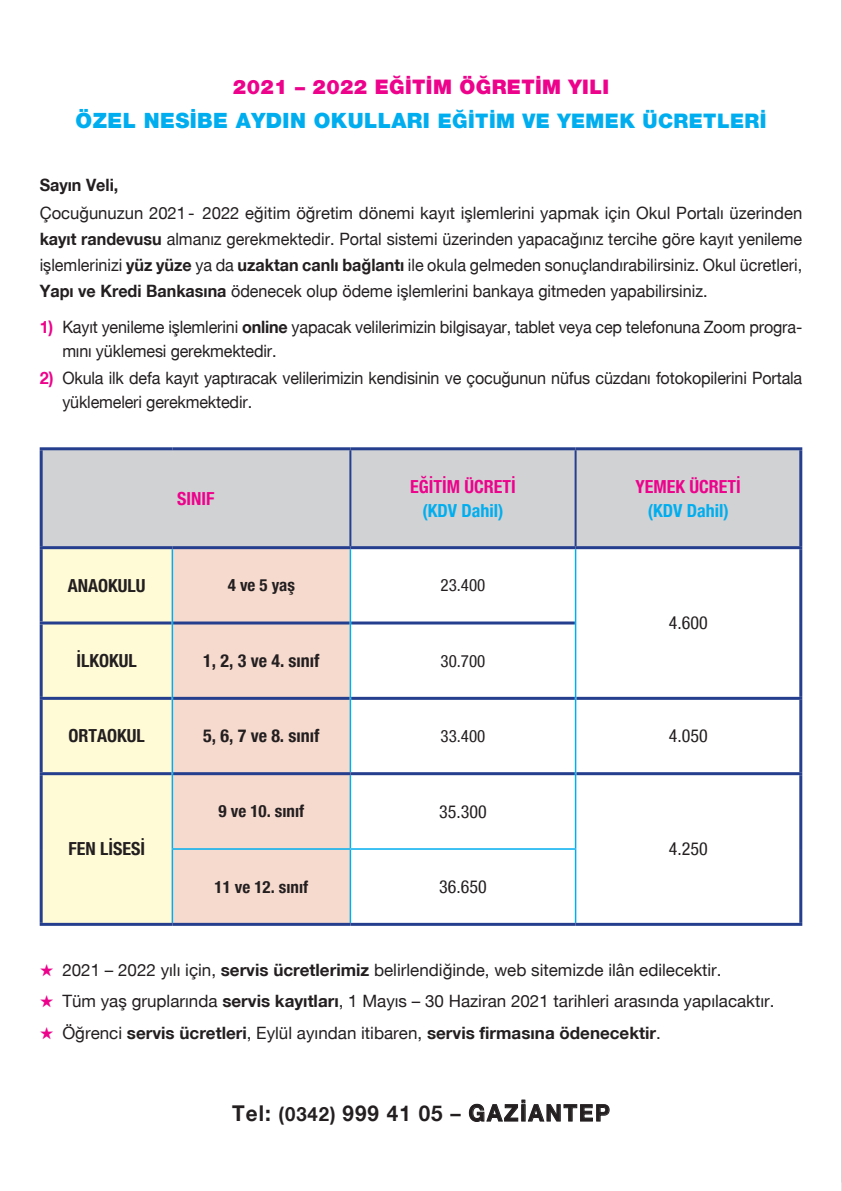
<style>
.page{position:relative;width:842px;height:1191px;background:#fff}
.page>*{position:absolute;margin:0;border:0;box-sizing:border-box;transform-origin:0 0}
.t1{font:700 21.8px "Helvetica Neue TM";letter-spacing:.05em;color:#231f20;scale:.95 1}
.t2{font:21px "Helvetica Neue TM Black";letter-spacing:.02em;color:#00aeef}
.t3{font:20px "Helvetica Neue TM Black";letter-spacing:.02em;color:#ed028c}
.t4{font:700 18px "Helvetica Neue TM Condensed";color:#231f20}
.t5{font:700 18px "Helvetica Neue TM Condensed";color:#ed028c}
.t6{font:18px "Helvetica Neue TM Condensed";color:#231f20}
.t7{font:700 18px "Helvetica Neue TM Condensed";color:#00aeef}
.t8{font:17px/26px "Helvetica Neue TM";letter-spacing:-.01em;color:#231f20;text-align:justify}
.t9{font:17px/24px "Helvetica Neue TM";letter-spacing:-.01em;color:#231f20;scale:.95 1}
.t10{font:700 17px "Helvetica Neue TM";color:#231f20}
.t11{font:700 17px "Helvetica Neue TM Condensed";color:#231f20}
.t12{font:17px "Helvetica Neue TM Condensed";color:#231f20}
.t13{font:700 17px "Helvetica Neue TM";color:#231f20;scale:.95 1}
.s1{font-size:20px}
.s2{font-weight:700}
.s3{font-weight:700;color:#ed028c}
.s4{color:#ed028c}
.s5{font-weight:400}
.s6{font-size:19.6px}
.s7{font-size:23px}
</style>
<div class="page">
<hr style="left:841px;top:0;width:1px;height:1191px;background:#c7c8ca">
<div style="left:43px;top:450px;width:756px;height:96px;background:#d1d2d4"></div>
<div style="left:43px;top:549px;width:129px;height:374px;background:#fffbd6"></div>
<div style="left:173px;top:549px;width:177px;height:374px;background:#f7dace"></div>
<hr style="left:350px;top:775px;width:1px;height:73px;background:#00aeef">
<hr style="left:172px;top:848px;width:178px;height:1px;background:#00aeef">
<hr style="left:350px;top:849px;width:1px;height:74px;background:#00aeef">
<hr style="left:173px;top:772px;width:177px;height:3px;background:#253f8e">
<hr style="left:349px;top:450px;width:2px;height:96px;background:#253f8e">
<hr style="left:575px;top:450px;width:2px;height:96px;background:#253f8e">
<hr style="left:40px;top:447px;width:132px;height:3px;background:#253f8e">
<hr style="left:40px;top:450px;width:3px;height:96px;background:#253f8e">
<hr style="left:172px;top:447px;width:178px;height:3px;background:#253f8e">
<hr style="left:350px;top:447px;width:226px;height:3px;background:#253f8e">
<hr style="left:576px;top:447px;width:226px;height:3px;background:#253f8e">
<hr style="left:799px;top:450px;width:3px;height:96px;background:#253f8e">
<hr style="left:40px;top:549px;width:3px;height:72px;background:#253f8e">
<hr style="left:799px;top:549px;width:3px;height:74px;background:#253f8e">
<hr style="left:40px;top:624px;width:3px;height:73px;background:#253f8e">
<hr style="left:799px;top:623px;width:3px;height:74px;background:#253f8e">
<hr style="left:40px;top:700px;width:3px;height:72px;background:#253f8e">
<hr style="left:799px;top:700px;width:3px;height:72px;background:#253f8e">
<hr style="left:40px;top:775px;width:3px;height:74px;background:#253f8e">
<hr style="left:799px;top:775px;width:3px;height:74px;background:#253f8e">
<hr style="left:40px;top:849px;width:3px;height:74px;background:#253f8e">
<hr style="left:799px;top:849px;width:3px;height:74px;background:#253f8e">
<hr style="left:40px;top:546px;width:132px;height:3px;background:#253f8e">
<hr style="left:172px;top:546px;width:178px;height:3px;background:#253f8e">
<hr style="left:350px;top:546px;width:226px;height:3px;background:#253f8e">
<hr style="left:576px;top:546px;width:226px;height:3px;background:#253f8e">
<hr style="left:40px;top:621px;width:132px;height:3px;background:#253f8e">
<hr style="left:173px;top:621px;width:177px;height:3px;background:#253f8e">
<hr style="left:351px;top:621px;width:224px;height:3px;background:#253f8e">
<hr style="left:40px;top:697px;width:132px;height:3px;background:#253f8e">
<hr style="left:173px;top:697px;width:177px;height:3px;background:#253f8e">
<hr style="left:351px;top:697px;width:224px;height:3px;background:#253f8e">
<hr style="left:576px;top:697px;width:226px;height:3px;background:#253f8e">
<hr style="left:40px;top:772px;width:132px;height:3px;background:#253f8e">
<hr style="left:350px;top:772px;width:225px;height:3px;background:#253f8e">
<hr style="left:576px;top:772px;width:226px;height:3px;background:#253f8e">
<hr style="left:350px;top:848px;width:226px;height:1px;background:#00aeef">
<hr style="left:575px;top:773px;width:1px;height:75px;background:#00aeef">
<hr style="left:575px;top:849px;width:1px;height:74px;background:#00aeef">
<hr style="left:575px;top:549px;width:1px;height:74px;background:#00aeef">
<hr style="left:575px;top:623px;width:1px;height:75px;background:#00aeef">
<hr style="left:575px;top:698px;width:1px;height:75px;background:#00aeef">
<hr style="left:172px;top:549px;width:1px;height:74px;background:#00aeef">
<hr style="left:172px;top:623px;width:1px;height:75px;background:#00aeef">
<hr style="left:172px;top:698px;width:1px;height:75px;background:#00aeef">
<hr style="left:172px;top:773px;width:1px;height:75px;background:#00aeef">
<hr style="left:172px;top:849px;width:1px;height:74px;background:#00aeef">
<hr style="left:350px;top:549px;width:1px;height:74px;background:#00aeef">
<hr style="left:350px;top:623px;width:1px;height:75px;background:#00aeef">
<hr style="left:350px;top:698px;width:1px;height:74px;background:#00aeef">
<hr style="left:40px;top:923px;width:132px;height:3px;background:#253f8e">
<hr style="left:576px;top:923px;width:226px;height:3px;background:#253f8e">
<hr style="left:172px;top:923px;width:178px;height:3px;background:#253f8e">
<hr style="left:350px;top:923px;width:226px;height:3px;background:#253f8e">
<svg style="left:469px;top:1100px;width:140px;height:21px"></svg>
<p class="t3" style="left:233px;top:75px;width:378px">2021 – 2022 E⁄‹T‹M ÖĞRETİM YILI</p>
<p class="t2" style="left:76px;top:108px;width:692px">ÖZEL NESİBE AYDIN OKULLARI <span class="s1">EĞİTİM VE YEMEK ÜCRETLERİ</span></p>
<p class="t13" style="left:40px;top:174px;width:84px">Sayın Veli,</p>
<p class="t8" style="left:40px;top:200px;width:764px">Çocuğunuzun 2021- 2022 eğitim öğretim dönemi kayıt işlemlerini yapmak için Okul Portalı üzerinden <span class="s2">kayıt randevusu</span> almanız gerekmektedir. Portal sistemi üzerinden yapacağınız tercihe göre kayıt yenileme işlemlerinizi <span class="s2">yüz yüze</span> ya da <span class="s2">uzaktan canlı bağlantı</span> ile okula gelmeden sonuçlandırabilirsiniz. Okul ücretleri, <span class="s2">Yapı ve Kredi Bankasına</span> ödenecek olup ödeme işlemlerini bankaya gitmeden yapabilirsiniz.</p>
<p class="t9" style="left:62px;top:314px;width:780px;text-indent:-23px"><span class="s3">1)</span> Kayıt yenileme işlemlerini <span class="s2">online</span> yapacak velilerimizin bilgisayar, tablet veya cep telefonuna Zoom progra&shy;mını yüklemesi gerekmektedir.</p>
<p class="t9" style="left:62px;top:365px;width:780px;text-indent:-23px"><span class="s3">2)</span> Okula ilk defa kayıt yaptıracak velilerimizin kendisinin ve çocuğunun nüfus cüzdanı fotokopilerini Portala yüklemeleri gerekmektedir.</p>
<p class="t5" style="left:177px;top:487px;width:39px">SINIF</p>
<p class="t5" style="left:410px;top:475px;width:107px">EĞİTİM ÜCRETİ</p>
<p class="t7" style="left:422px;top:499px;width:82px">(KDV Dahil)</p>
<p class="t4" style="left:68px;top:574px;width:79px">ANAOKULU</p>
<p class="t11" style="left:228px;top:575px;width:69px">4 ve 5 yaş</p>
<p class="t12" style="left:441px;top:575px;width:46px">23.400</p>
<p class="t4" style="left:77px;top:650px;width:62px">İLKOKUL</p>
<p class="t4" style="left:203px;top:650px;width:118px">1, 2, 3 ve 4. sınıf</p>
<p class="t12" style="left:441px;top:650px;width:46px">30.700</p>
<p class="t5" style="left:635px;top:475px;width:107px">YEMEK ÜCRETİ</p>
<p class="t7" style="left:648px;top:499px;width:82px">(KDV Dahil)</p>
<p class="t6" style="left:669px;top:612px;width:40px">4.600</p>
<p class="t4" style="left:69px;top:725px;width:78px">ORTAOKUL</p>
<p class="t4" style="left:203px;top:725px;width:118px">5, 6, 7 ve 8. sınıf</p>
<p class="t12" style="left:441px;top:726px;width:46px">33.400</p>
<p class="t6" style="left:669px;top:725px;width:40px">4.050</p>
<p class="t4" style="left:68px;top:838px;width:78px">FEN LİSESİ</p>
<p class="t11" style="left:219px;top:801px;width:87px">9 ve 10. sınıf</p>
<p class="t6" style="left:439px;top:801px;width:49px">35.300</p>
<p class="t11" style="left:215px;top:876px;width:95px">11 ve 12. sınıf</p>
<p class="t6" style="left:439px;top:876px;width:49px">36.650</p>
<p class="t6" style="left:669px;top:838px;width:40px">4.250</p>
<p class="t8" style="left:40px;top:956px;width:683px"><span class="s4">★</span> 2021 – 2022 yılı için, <span class="s2">servis ücretlerimiz</span> belirlendiğinde, web sitemizde ilân edilecektir.</p>
<p class="t8" style="left:40px;top:988px;width:736px"><span class="s4">★</span> Tüm yaş gruplarında <span class="s2">servis kayıtları</span>, 1 Mayıs – 30 Haziran 2021 tarihleri arasında yapılacaktır.</p>
<p class="t10" style="left:40px;top:1022px;width:623px"><span class="s4">★</span> <span class="s5">Öğrenci</span> servis ücretleri<span class="s5">, Eylül ayından itibaren,</span> servis firmasına ödenecektir<span class="s5">.</span></p>
<p class="t1" style="left:232px;top:1099px;width:399px">Tel: <span class="s6">(0342)</span> 999 41 05 – <span class="s7">GAZİANTEP</span></p>
</div>
